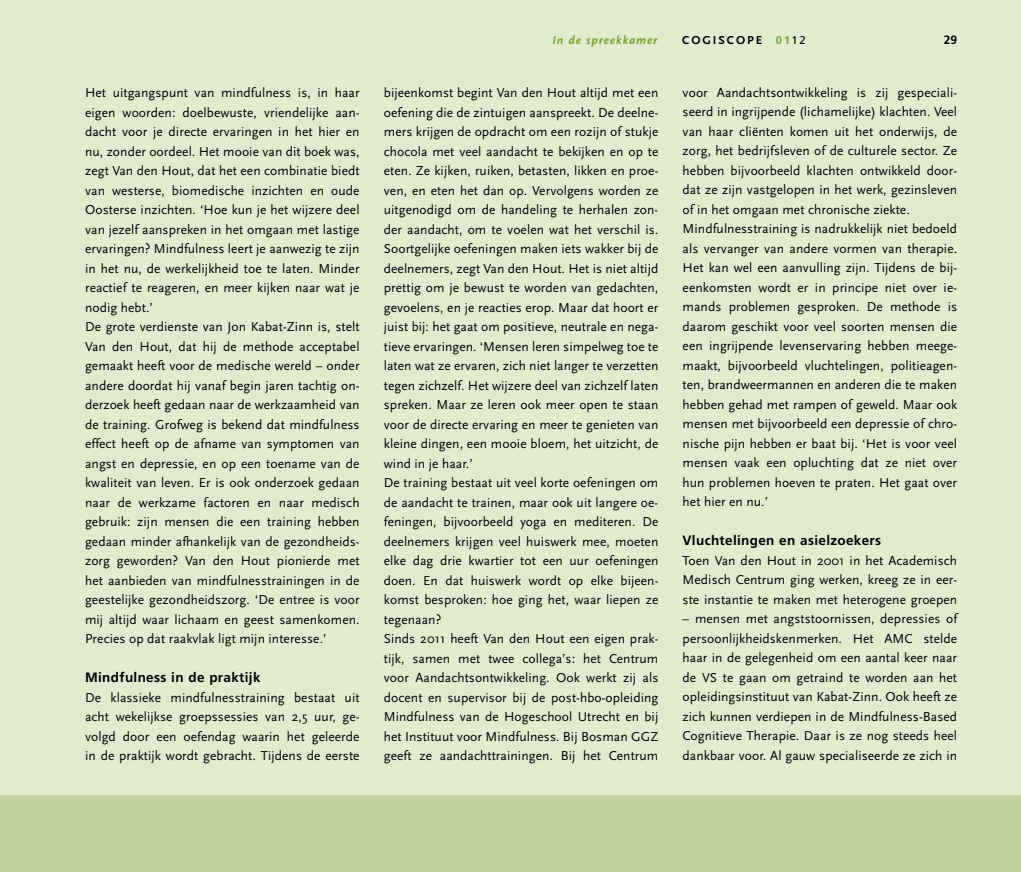
<style>
.page{position:relative;width:1021px;height:872px;background:#fff}
.page>*{position:absolute;margin:0;border:0;box-sizing:border-box;transform-origin:0 0}
.t1{font:13.5px/19.5px "Scala Sans Pro";letter-spacing:.005em;color:#000}
.t2{font:700 13.5px "Frutiger LT Std";letter-spacing:.025em;color:#000}
.t3{font:italic 700 12px "Scala Sans Pro";letter-spacing:.075em;color:#78a22f}
.t4{font:700 12px "Scala Sans Pro";letter-spacing:.16em;color:#000}
.t5{font:700 12px "Frutiger LT Std";color:#000}
.s1{font-family:"Frutiger LT Std";font-size:11.25px;color:#78a22f}
.s2{font-family:"Frutiger LT Std";font-weight:400;font-size:11.25px}
</style>
<div class="page">
<div style="left:0;top:0;width:1020px;height:872px;background:#e1eccf"></div>
<div style="left:0;top:795px;width:1020px;height:77px;background:#c1d29f"></div>
<p class="t1" style="left:85px;top:83px;width:276px">Het uitgangspunt van mindfulness is, in haar eigen woorden: doelbewuste, vriendelijke aan&shy;dacht voor je directe ervaringen in het hier en nu, zonder oordeel. Het mooie van dit boek was, zegt Van den Hout, dat het een combinatie biedt van westerse, biomedische inzichten en oude Oosterse inzichten. ‘Hoe kun je het wijzere deel van jezelf aanspreken in het omgaan met lastige ervaringen? Mindfulness leert je aanwezig te zijn in het nu, de werkelijkheid toe te laten. Minder reactief te reageren, en meer kijken naar wat je nodig hebt.’<br>De grote verdienste van Jon Kabat-Zinn is, stelt Van den Hout, dat hij de methode acceptabel gemaakt heeft voor de medische wereld – onder andere doordat hij vanaf begin jaren tachtig on&shy;derzoek heeft gedaan naar de werkzaamheid van de training. Grofweg is bekend dat mindfulness effect heeft op de afname van symptomen van angst en depressie, en op een toename van de kwaliteit van leven. Er is ook onderzoek gedaan naar de werkzame factoren en naar medisch gebruik: zijn mensen die een training hebben gedaan minder afhankelijk van de gezondheids&shy;zorg geworden? Van den Hout pionierde met het aanbieden van mindfulnesstrainingen in de geestelijke gezondheidszorg. ‘De entree is voor mij altijd waar lichaam en geest samenkomen.<br>Precies op dat raakvlak ligt mijn interesse.’</p>
<p class="t2" style="left:85px;top:669px;width:177px">Mindfulness in de praktijk</p>
<p class="t1" style="left:85px;top:687px;width:276px;text-align:justify">De klassieke mindfulnesstraining bestaat uit acht wekelijkse groepssessies van 2,5 uur, ge&shy;volgd door een oefendag waarin het geleerde in de praktijk wordt gebracht. Tijdens de eerste</p>
<p class="t3" style="left:552px;top:32px;width:106px">In de spreekkamer</p>
<p class="t4" style="left:682px;top:33px;width:125px">COGISCOPE <span class="s1">01</span><span class="s2">12</span></p>
<p class="t5" style="left:943px;top:32px;width:15px">29</p>
<p class="t1" style="left:384px;top:83px;width:276px">bijeenkomst begint Van den Hout altijd met een oefening die de zintuigen aanspreekt. De deelne&shy;mers krijgen de opdracht om een rozijn of stukje chocola met veel aandacht te bekijken en op te eten. Ze kijken, ruiken, betasten, likken en proe&shy;ven, en eten het dan op. Vervolgens worden ze uitgenodigd om de handeling te herhalen zon&shy;der aandacht, om te voelen wat het verschil is.<br>Soortgelijke oefeningen maken iets wakker bij de deelnemers, zegt Van den Hout. Het is niet altijd prettig om je bewust te worden van gedachten, gevoelens, en je reacties erop. Maar dat hoort er juist bij: het gaat om positieve, neutrale en nega&shy;tieve ervaringen. ‘Mensen leren simpelweg toe te laten wat ze ervaren, zich niet langer te verzetten tegen zichzelf. Het wijzere deel van zichzelf laten spreken. Maar ze leren ook meer open te staan voor de directe ervaring en meer te genieten van kleine dingen, een mooie bloem, het uitzicht, de wind in je haar.’<br>De training bestaat uit veel korte oefeningen om de aandacht te trainen, maar ook uit langere oe&shy;feningen, bijvoorbeeld yoga en mediteren. De deelnemers krijgen veel huiswerk mee, moeten elke dag drie kwartier tot een uur oefeningen doen. En dat huiswerk wordt op elke bijeen&shy;komst besproken: hoe ging het, waar liepen ze tegenaan?<br>Sinds 2011 heeft Van den Hout een eigen prak&shy;tijk, samen met twee collega’s: het Centrum voor Aandachtsontwikkeling. Ook werkt zij als docent en supervisor bij de post-hbo-opleiding Mindfulness van de Hogeschool Utrecht en bij het I nstituut voor Mindfulness. Bij Bosman GGZ geeft ze aandachttrainingen. Bij het Centrum</p>
<p class="t1" style="left:682px;top:83px;width:276px">voor Aandachtsontwikkeling is zij gespeciali&shy;seerd in ingrijpende (lichamelijke) klachten. Veel van haar cliënten komen uit het onderwijs, de zorg, het bedrijfsleven of de culturele sector. Ze hebben bijvoorbeeld klachten ontwikkeld door&shy;dat ze zijn vastgelopen in het werk, gezinsleven of in het omgaan met chronische ziekte.<br>Mindfulnesstraining is nadrukkelijk niet bedoeld als vervanger van andere vormen van therapie.<br>Het kan wel een aanvulling zijn. Tijdens de bij&shy;eenkomsten wordt er in principe niet over ie&shy;mands problemen gesproken. De methode is daarom geschikt voor veel soorten mensen die een ingrijpende levenservaring hebben meege&shy;maakt, bijvoorbeeld vluchtelingen, politieagen&shy;ten, brandweermannen en anderen die te maken hebben gehad met rampen of geweld. Maar ook mensen met bijvoorbeeld een depressie of chro&shy;nische pijn hebben er baat bij. ‘Het is voor veel mensen vaak een opluchting dat ze niet over hun problemen hoeven te praten. Het gaat over het hier en nu.’</p>
<p class="t2" style="left:682px;top:533px;width:200px">Vluchtelingen en asielzoekers</p>
<p class="t1" style="left:682px;top:551px;width:276px;text-align:justify">Toen Van den Hout in 2001 in het Academisch Medisch Centrum ging werken, kreeg ze in eer&shy;ste instantie te maken met heterogene groepen</p>
<p class="t1" style="left:682px;top:609px;width:276px;text-align:justify">– mensen met angststoornissen, depressies of persoonlijkheidskenmerken. Het AMC stelde haar in de gelegenheid om een aantal keer naar de VS te gaan om getraind te worden aan het opleidingsinstituut van Kabat-Zinn. Ook heeft ze zich kunnen verdiepen in de Mindfulness-Based Cognitieve Therapie. Daar is ze nog steeds heel dankbaar voor. Al gauw specialiseerde ze zich in</p>
</div>
